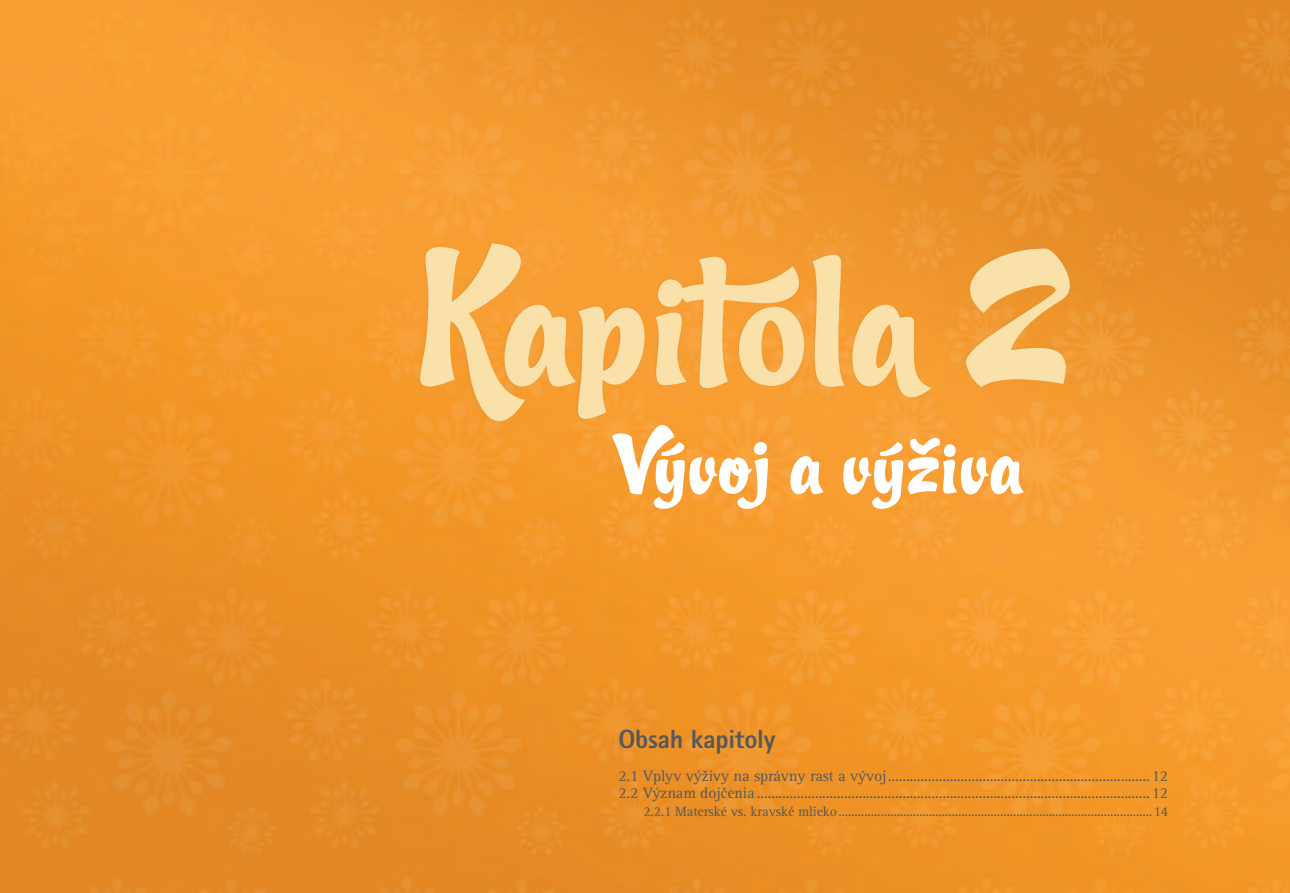
<style>
.page{position:relative;width:1290px;height:893px;background:#fff}
.page>*{position:absolute;margin:0;border:0;box-sizing:border-box;transform-origin:0 0}
.Kapitola{font:157.5px "Candy Script";letter-spacing:.04em;color:#fae1a9}
.Kapitola-2{font:73.5px "Candy Script";letter-spacing:.04em;color:#fff}
.obsah_vnitrni_1_1{font:26.25px "Rotis Sans Serif Extra Bold CE";letter-spacing:-.01em;color:#57585a}
.obsah2{font:15.75px "Rotis Serif CE";letter-spacing:-.01em;color:#57585a}
.obsah_3{font:14px "Rotis Serif CE";letter-spacing:-.01em;color:#57585a}
</style>
<div class="page">
<img style="left:0;top:0;width:1290px;height:893px">
<div style="left:418px;top:241px;width:654px;height:182px;background:#808384;opacity:.17"></div>
<p class="Kapitola" style="left:420px;top:235px;width:653px">Kapitola 2</p>
<p class="Kapitola-2" style="left:616px;top:423px;width:408px">Vývoj a výživa</p>
<p class="obsah_vnitrni_1_1" style="left:618px;top:724px;width:158px">Obsah kapitoly</p>
<p class="obsah2" style="left:618px;top:767px;width:551px">2.1 Vplyv výživy na správny rast a vývoj........................................................................12</p>
<p class="obsah2" style="left:618px;top:784px;width:551px">2.2 Význam dojčenia ............................................................................................................12</p>
<p class="obsah_3" style="left:643px;top:803px;width:526px">2.2.1 Materské vs. kravské mlieko.................................................................................................14</p>
</div>
